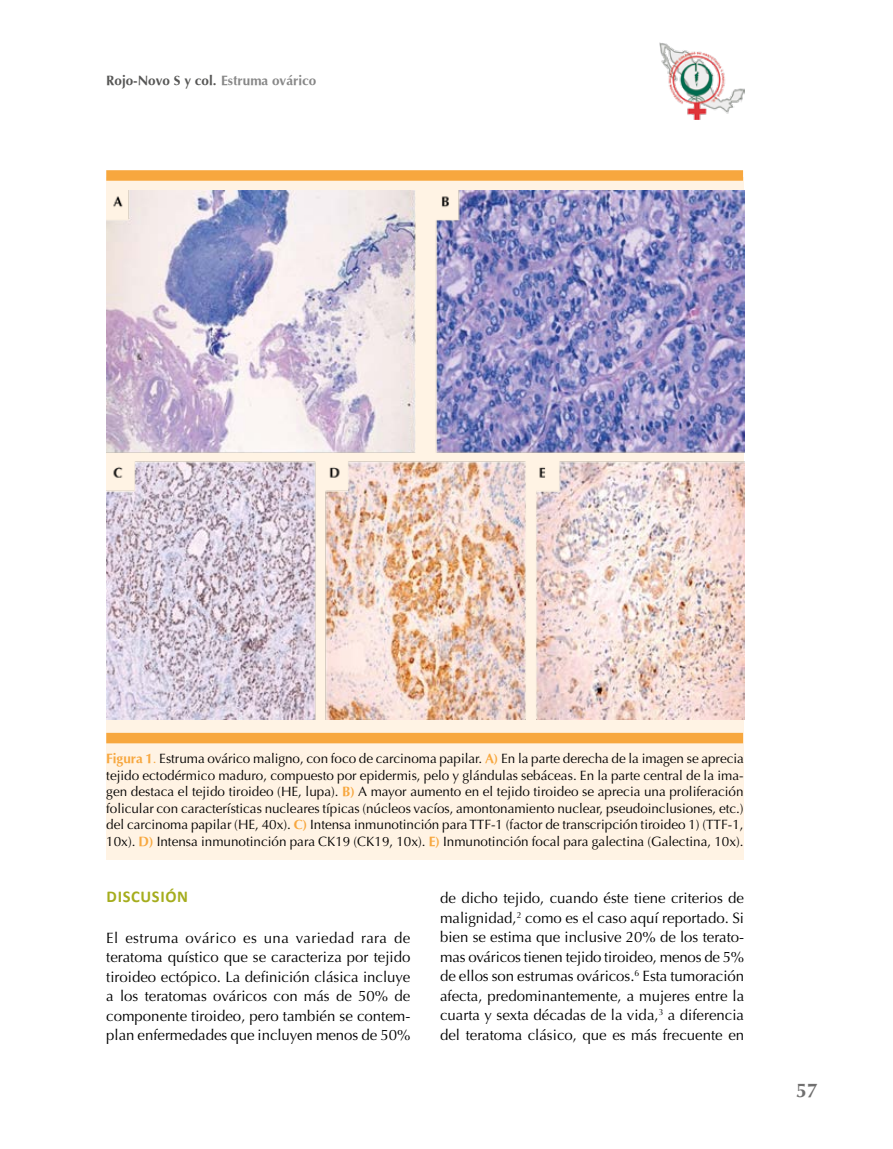
<style>
.page{position:relative;width:893px;height:1149px;background:#fff}
.page>*{position:absolute;margin:0;border:0;box-sizing:border-box;transform-origin:0 0}
.t1{font:700 19.5px "Optima";color:#706f6f}
.t2{font:700 16.5px "Calibri";letter-spacing:.04em;color:#a5ad1d}
.t3{font:15px/19.5px "Optima";color:#000;text-align:justify}
.t4{font:13.5px/16.5px "Optima";color:#000;text-align:justify}
.t5{font:700 13.5px "Optima";color:#575756}
.s1{color:#878787}
.s2{font-weight:700;color:#f7a73e}
.s3{color:#f7a73e}
</style>
<div class="page">
<div style="left:106px;top:177px;width:638px;height:682px;background:#fff3e4"></div>
<div style="left:106px;top:732px;width:637px;height:11px;background:#f7a73e"></div>
<div style="left:106px;top:170px;width:637px;height:11px;background:#f7a73e"></div>
<img style="left:106px;top:190px;width:638px;height:529px">
<img style="left:659px;top:43px;width:85px;height:76px">
<p class="t5" style="left:106px;top:73px;width:212px">Rojo-Novo S y col. <span class="s1">Estruma ovárico</span></p>
<p class="t4" style="left:106px;top:750px;width:639px"><span class="s2">Figura 1</span><span class="s3">.</span> Estruma ovárico maligno, con foco de carcinoma papilar. <span class="s2">A)</span> En la parte derecha de la imagen se aprecia tejido ectodérmico maduro, compuesto por epidermis, pelo y glándulas sebáceas. En la parte central de la ima&shy;gen destaca el tejido tiroideo (HE, lupa). <span class="s2">B)</span> A mayor aumento en el tejido tiroideo se aprecia una proliferación folicular con características nucleares típicas (núcleos vacíos, amontonamiento nuclear, pseudoinclusiones, etc.) del carcinoma papilar (HE, 40x). <span class="s2">C)</span> Intensa inmunotinción para TTF-1 (factor de transcripción tiroideo 1) (TTF-1, 10x). <span class="s2">D)</span> Intensa inmunotinción para CK19 (CK19, 10x). <span class="s2">E)</span> Inmunotinción focal para galectina (Galectina, 10x).</p>
<p class="t2" style="left:107px;top:885px;width:83px">DISCUSIÓN</p>
<p class="t3" style="left:106px;top:927px;width:306px">El estruma ovárico es una variedad rara de teratoma quístico que se caracteriza por tejido tiroideo ectópico. La definición clásica incluye a los teratomas ováricos con más de 50% de componente tiroideo, pero también se contem&shy;plan enfermedades que incluyen menos de 50%</p>
<p class="t3" style="left:440px;top:888px;width:306px">de dicho tejido, cuando éste tiene criterios de malignidad,<sup>2</sup> como es el caso aquí reportado. Si bien se estima que inclusive 20% de los terato&shy;mas ováricos tienen tejido tiroideo, menos de 5% de ellos son estrumas ováricos.<sup>6</sup> Esta tumoración afecta, predominantemente, a mujeres entre la cuarta y sexta décadas de la vida,<sup>3</sup> a diferencia del teratoma clásico, que es más frecuente en</p>
<h1 class="t1" style="left:796px;top:1079px;width:23px">57</h1>
</div>
